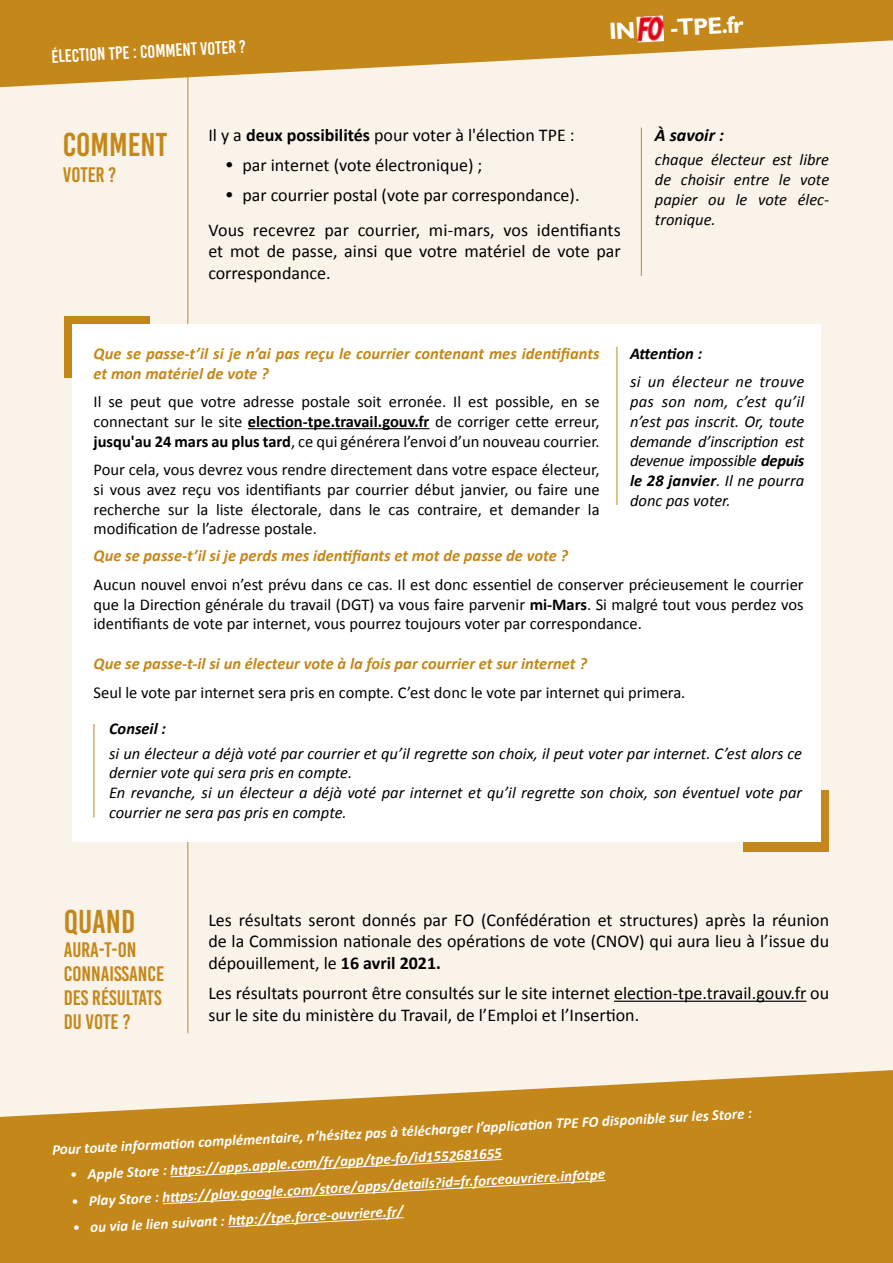
<style>
.page{position:relative;width:893px;height:1263px;background:#fff}
.page>*{position:absolute;margin:0;border:0;box-sizing:border-box;transform-origin:0 0}
.t1{font:33px "Bebas Kai";color:#c48719}
.t2{font:700 23.4px "Gill Sans";color:#fff}
.t3{font:21px/24px "Bebas Kai";color:#c48719}
.t4{font:18px/21.6px "Calibri";color:#000}
.t5{font:18px "Bebas Kai";color:#fff}
.t6{font:italic 700 18px "Calibri";color:#000}
.t7{font:16.5px/19.8px "Calibri";color:#000;text-align:justify}
.t8{font:italic 16.5px/19.8px "Calibri";color:#000;text-align:justify}
.t9{font:italic 700 16.5px/19.8px "Calibri";color:#c48719}
.t10{font:italic 700 16.5px "Calibri";color:#000}
.t11{font:italic 700 15px "Calibri";color:#fff}
.s1{font-weight:700}
.s2{font-family:"Bebas Kai"}
.s3{font-family:"Bebas Kai";font-weight:400;font-style:normal}
</style>
<div class="page">
<div style="left:0;top:27px;width:893px;height:1236px;background:#faf3e9"></div>
<svg style="left:0;top:1070px;width:893px;height:193px;background:#cb9636"></svg>
<hr style="left:187px;top:27px;width:1px;height:1006px;background:#c48719">
<svg style="left:836px;top:1189px;width:1px;height:26px"></svg>
<svg style="left:0;top:0;width:893px;height:87px;fill:#c48719"></svg>
<img style="left:636px;top:15px;width:28px;height:28px">
<div style="left:64px;top:317px;width:86px;height:61px;background:#c48719"></div>
<div style="left:743px;top:790px;width:86px;height:61px;background:#c48719"></div>
<hr style="left:614px;top:1001px;width:192px;height:1px;background:#000">
<hr style="left:641px;top:128px;width:1px;height:148px;background:#c48719">
<div style="left:73px;top:325px;width:748px;height:517px;background:#fff"></div>
<svg style="left:162px;top:1158px;width:444px;height:47px;background:#c68b21"></svg>
<svg style="left:228px;top:1216px;width:177px;height:12px;background:#c8902b"></svg>
<hr style="left:248px;top:428px;width:181px;height:1px;background:#000">
<hr style="left:617px;top:347px;width:1px;height:158px;background:#c48719">
<hr style="left:94px;top:724px;width:1px;height:93px;background:#c48719">
<svg style="left:610px;top:22px;width:24px;height:17px"></svg>
<p class="t5" style="left:51px;top:47px;width:196px;rotate:-3deg">ÉLECTION TPE : COMMENT VOTER ?</p>
<h1 class="t1" style="left:63px;top:127px;width:106px">COMMENT</h1>
<p class="t3" style="left:63px;top:162px;width:55px">VOTER ?</p>
<p class="t4" style="left:208px;top:124px;width:368px">Il y a <span class="s1">deux possibilités</span> pour voter à l'élection TPE :</p>
<p class="t4" style="left:225px;top:154px;width:259px"><span class="s2">•</span> par internet (vote électronique) ;</p>
<p class="t4" style="left:208px;top:178px;width:414px;line-height:34.3px;text-indent:17px"><span class="s2">•</span> par courrier postal (vote par correspondance).<br>Vous recevrez par courrier, mi-mars, vos identifiants</p>
<p class="t4" style="left:208px;top:240px;width:414px">et mot de passe, ainsi que votre matériel de vote par correspondance.</p>
<h2 class="t2" style="left:670px;top:14px;width:75px;rotate:-3deg">-TPE.fr</h2>
<p class="t6" style="left:655px;top:122px;width:71px">À savoir :</p>
<p class="t8" style="left:655px;top:149px;width:176px">chaque électeur est libre de choisir entre le vote papier ou le vote élec&shy;tronique.</p>
<p class="t9" style="left:94px;top:343px;width:507px">Que se passe-t’il si je n’ai pas reçu le courrier contenant mes identifiants et mon matériel de vote ?</p>
<p class="t7" style="left:94px;top:391px;width:507px">Il se peut que votre adresse postale soit erronée. Il est possible, en se connectant sur le site <span class="s1">election-tpe.travail.gouv.fr</span> de corriger cette erreur, <span class="s1">jusqu'au 24 mars au plus tard</span>, ce qui générera l’envoi d’un nouveau courrier.</p>
<p class="t7" style="left:94px;top:459px;width:507px">Pour cela, vous devrez vous rendre directement dans votre espace électeur, si vous avez reçu vos identifiants par courrier début janvier, ou faire une recherche sur la liste électorale, dans le cas contraire, et demander la modification de l’adresse postale.</p>
<p class="t10" style="left:630px;top:342px;width:74px">Attention :</p>
<p class="t8" style="left:630px;top:371px;width:176px">si un électeur ne trouve pas son nom, c’est qu’il n’est pas inscrit. Or, toute demande d’inscription est devenue impossible <span class="s1">depuis le 28 janvier</span>. Il ne pourra donc pas voter.</p>
<p class="t9" style="left:94px;top:545px;width:476px">Que se passe-t’il si je perds mes identifiants et mot de passe de vote ?</p>
<p class="t7" style="left:94px;top:574px;width:712px">Aucun nouvel envoi n’est prévu dans ce cas. Il est donc essentiel de conserver précieusement le courrier que la Direction générale du travail (DGT) va vous faire parvenir <span class="s1">mi-Mars</span>. Si malgré tout vous perdez vos identifiants de vote par internet, vous pourrez toujours voter par correspondance.</p>
<p class="t9" style="left:94px;top:653px;width:495px">Que se passe-t-il si un électeur vote à la fois par courrier et sur internet ?</p>
<p class="t7" style="left:94px;top:682px;width:593px">Seul le vote par internet sera pris en compte. C’est donc le vote par internet qui primera.</p>
<p class="t10" style="left:109px;top:717px;width:58px">Conseil :</p>
<p class="t8" style="left:109px;top:742px;width:695px;text-align:left">si un électeur a déjà voté par courrier et qu’il regrette son choix, il peut voter par internet. C’est alors ce dernier vote qui sera pris en compte.<br>En revanche, si un électeur a déjà voté par internet et qu’il regrette son choix, son éventuel vote par courrier ne sera pas pris en compte.</p>
<h1 class="t1" style="left:64px;top:903px;width:73px">QUAND</h1>
<p class="t3" style="left:64px;top:937px;width:102px">AURA-T-ON<br>CONNAISSANCE<br>DES RÉSULTATS<br>DU VOTE ?</p>
<p class="t4" style="left:208px;top:908px;width:622px;text-align:justify">Les résultats seront donnés par FO (Confédération et structures) après la réunion de la Commission nationale des opérations de vote (CNOV) qui aura lieu à l’issue du dépouillement, le <span class="s1">16 avril 2021.</span></p>
<p class="t4" style="left:208px;top:982px;width:622px">Les résultats pourront être consultés sur le site internet election-tpe.travail.gouv.fr ou sur le site du ministère du Travail, de l’Emploi et l’Insertion.</p>
<p class="t11" style="left:52px;top:1139px;width:702px;rotate:-3deg">Pour toute informati on complémentaire, n’hésitez pas à télécharger l’applicati on TPE FO disponible sur les Store :</p>
<p class="t11" style="left:70px;top:1165px;width:433px;rotate:-3deg"><span class="s3">•</span> Apple Store : htt ps://apps.apple.com/fr/app/tpe-fo/id1552681655</p>
<p class="t11" style="left:71px;top:1191px;width:535px;rotate:-3deg"><span class="s3">•</span> Play Store : htt ps://play.google.com/store/apps/details?id=fr.forceouvriere.infotpe</p>
<p class="t11" style="left:73px;top:1218px;width:332px;rotate:-3deg"><span class="s3">•</span> ou via le lien suivant : htt p://tpe.force-ouvriere.fr/</p>
</div>
